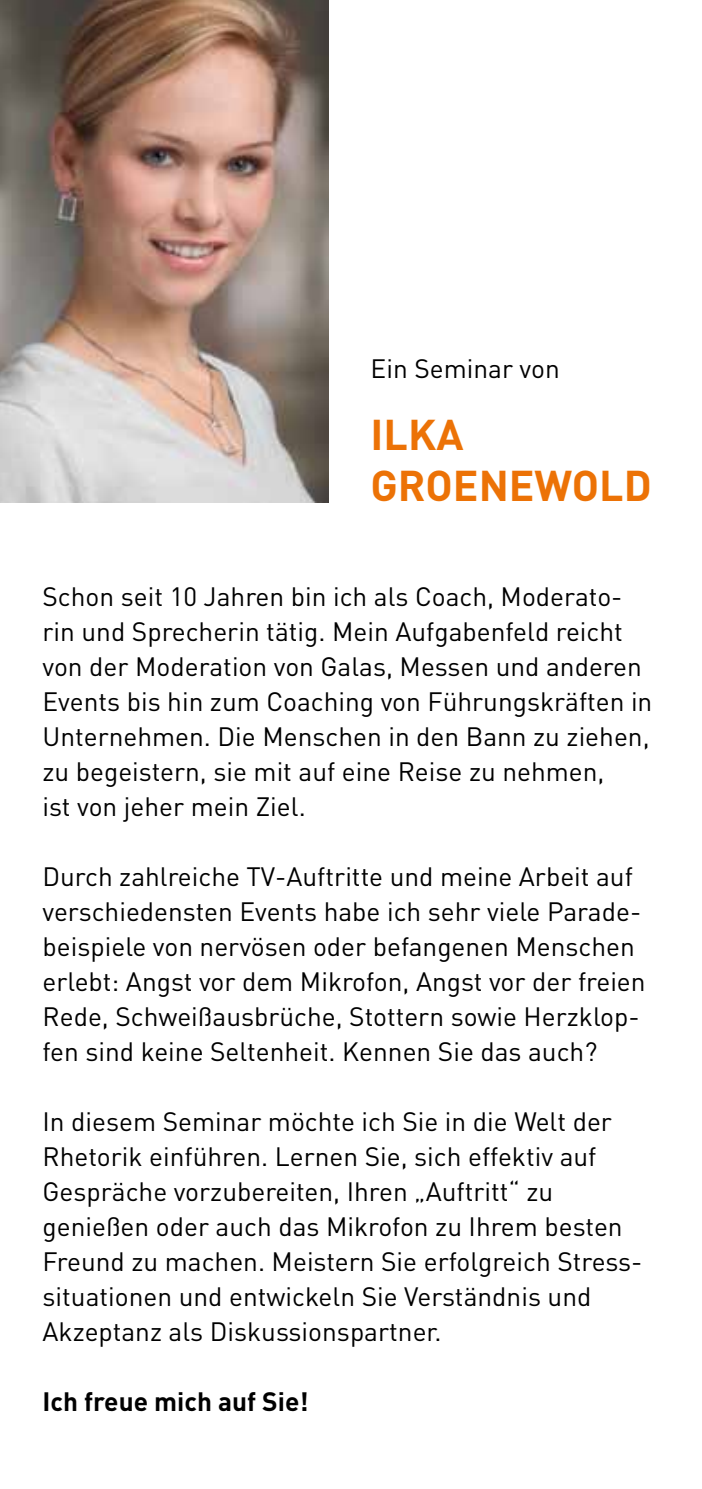
<style>
.page{position:relative;width:702px;height:1489px;background:#fff}
.page>*{position:absolute;margin:0;border:0;box-sizing:border-box;transform-origin:0 0}
.t1{font:700 42.5px/51px "DIN";color:#ec7206}
.t2{font:26.25px/35px "DIN";color:#000}
.t3{font:700 26.25px "DIN";color:#000}
</style>
<div class="page">
<img style="left:0;top:0;width:328px;height:503px">
<p class="t2" style="left:370px;top:350px;width:191px">Ein Seminar von</p>
<h1 class="t1" style="left:370px;top:408px;width:65px">Ilka<br>Groene</h1>
<h1 class="t1" style="left:534px;top:459px;width:119px">wold</h1>
<p class="t2" style="left:43px;top:578px;width:611px">Schon seit 10 Jahren bin ich als Coach, Moderato&shy;rin und Sprecherin tätig. Mein Aufgabenfeld reicht von der Moderation von Galas, Messen und anderen Events bis hin zum Coaching von Führungskräften in Unternehmen. Die Menschen in den Bann zu ziehen, zu begeistern, sie mit auf eine Reise zu nehmen,<br>ist von jeher mein Ziel.</p>
<p class="t2" style="left:43px;top:858px;width:604px">Durch zahlreiche TV-Auftritte und meine Arbeit auf verschiedensten Events habe ich sehr viele Parade&shy;beispiele von nervösen oder befangenen Menschen erlebt: Angst vor dem Mikrofon, Angst vor der freien Rede, Schweißausbrüche, Stottern sowie Herzklop&shy;fen sind keine Seltenheit. Kennen Sie das auch?</p>
<p class="t2" style="left:43px;top:1102px;width:601px">In diesem Seminar möchte ich Sie in die Welt der Rhetorik einführen. Lernen Sie, sich effektiv auf Gespräche vorzubereiten, Ihren „Auftritt“ zu genießen oder auch das Mikrofon zu Ihrem besten Freund zu machen. Meistern Sie erfolgreich Stress&shy;situationen und entwickeln Sie Verständnis und Akzeptanz als Diskussionspartner.</p>
<p class="t3" style="left:43px;top:1383px;width:267px">Ich freue mich auf Sie!</p>
</div>
